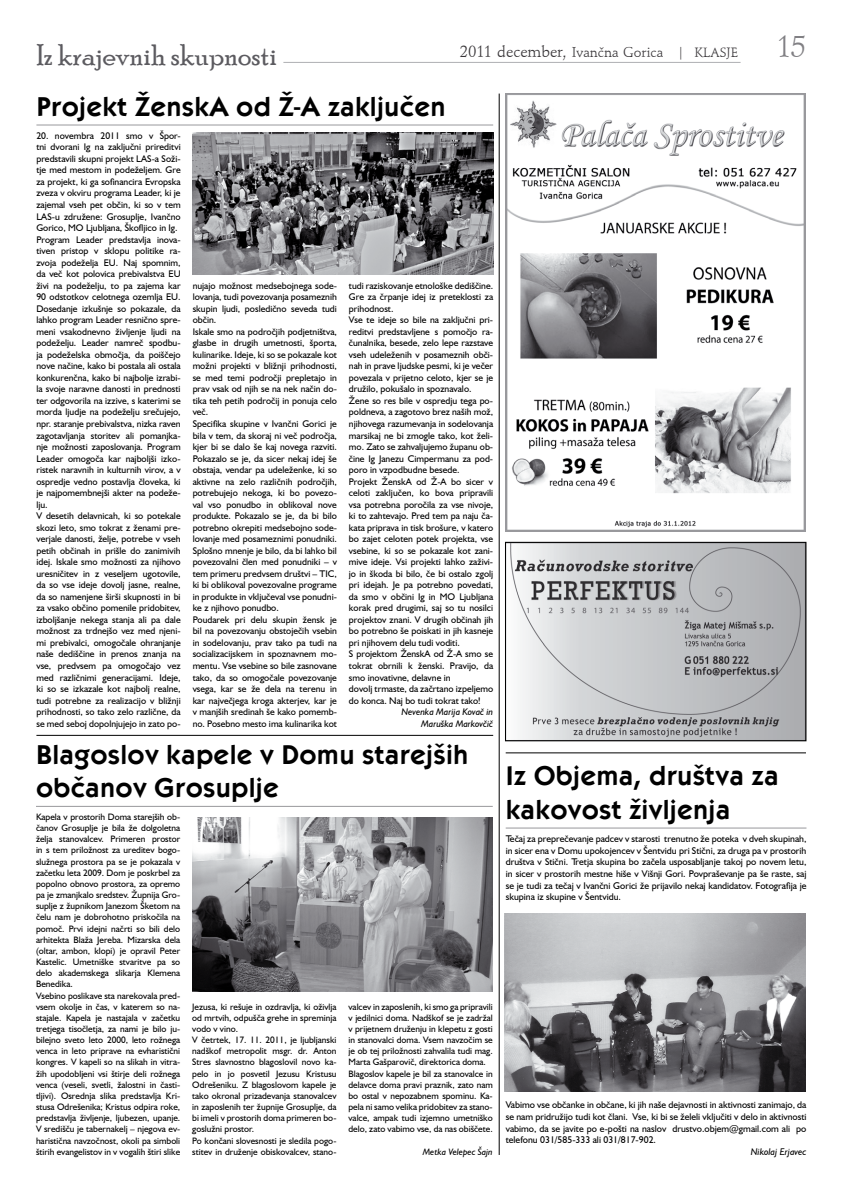
<style>
.page{position:relative;width:842px;height:1191px;background:#fff}
.page>*{position:absolute;margin:0;border:0;box-sizing:border-box;transform-origin:0 0}
.t1{font:32px "Schneidler Med T";color:#818084}
.t2{font:30px "Poor Richard";color:#5c5b60}
.t3{font:600 28px/33.6px "Kabel Itc T";letter-spacing:.01em;color:#000}
.t4{font:15px "Schneidler Med T";color:#373437}
.t5{font:9.7px/11.6px "Humanist 521 BT";color:#000;text-align:justify}
.t6{font:italic 9.7px "Humanist 521 BT";color:#000}
.t7{font:9.6px/11.5px "Humanist 521 BT";color:#000}
.t8{font:italic 9.6px/11.5px "Humanist 521 BT";color:#000;text-align:right}
.t9{font:9.3px/11.2px "Humanist 521 BT";color:#000}
.t10{font:italic 9.3px "Humanist 521 BT";color:#000}
.s1{font-size:17px}
.s2{font-size:14px}
</style>
<div class="page">
<hr style="left:283px;top:62px;width:458px;height:1px;background:#aeafb2">
<hr style="left:36px;top:124px;width:457px;height:1px;background:#98989c">
<hr style="left:506px;top:827px;width:300px;height:1px;background:#98989c">
<hr style="left:36px;top:806px;width:457px;height:1px;background:#98989c">
<img style="left:505px;top:94px;width:301px;height:438px">
<img style="left:510px;top:544px;width:294px;height:195px">
<div style="left:505px;top:542px;width:301px;height:199px;border:1px solid #000"></div>
<hr style="left:36px;top:735px;width:457px;height:1px;background:#000">
<img style="left:193px;top:133px;width:300px;height:141px">
<img style="left:192px;top:818px;width:301px;height:173px">
<img style="left:504px;top:913px;width:302px;height:178px">
<hr style="left:499px;top:94px;width:1px;height:1061px;background:#000">
<hr style="left:506px;top:752px;width:300px;height:1px;background:#000">
<h3 class="t4" style="left:460px;top:44px;width:280px"><span class="s1">2011 december,</span> Ivančna Gorica | <span class="s2">KLASJE</span></h3>
<h1 class="t1" style="left:776px;top:28px;width:32px">15</h1>
<h2 class="t2" style="left:36px;top:37px;width:242px">Iz krajevnih skupnosti</h2>
<h3 class="t3" style="left:36px;top:90px;width:411px">Projekt ŽenskA od Ž-A zaključen</h3>
<p class="t7" style="left:36px;top:130px;width:146px">20. novembra 2011 smo v Špor&shy;tni dvorani Ig na zaključni prireditvi predstavili skupni projekt LAS-a Soži&shy;tje med mestom in podeželjem. Gre za projekt, ki ga sofinancira Evropska zveza v okviru programa Leader, ki je zajemal vseh pet občin, ki so v tem LAS-u združene: Grosuplje, Ivančno Gorico, MO Ljubljana, Škofljico in Ig.<br>Program Leader predstavlja inova&shy;tiven pristop v sklopu politike ra&shy;zvoja podeželja EU. Naj spomnim, da več kot polovica prebivalstva EU živi na podeželju, to pa zajema kar 90 odstotkov celotnega ozemlja EU.<br>Dosedanje izkušnje so pokazale, da lahko program Leader resnično spre&shy;meni vsakodnevno življenje ljudi na podeželju. Leader namreč spodbu&shy;ja podeželska območja, da poiščejo nove načine, kako bi postala ali ostala konkurenčna, kako bi najbolje izrabi&shy;la svoje naravne danosti in prednosti ter odgovorila na izzive, s katerimi se morda ljudje na podeželju srečujejo, npr. staranje prebivalstva, nizka raven zagotavljanja storitev ali pomanjka&shy;nje možnosti zaposlovanja. Program Leader omogoča kar najboljši izko&shy;ristek naravnih in kulturnih virov, a v ospredje vedno postavlja človeka, ki je najpomembnejši akter na podeže&shy;lju.<br>V desetih delavnicah, ki so potekale skozi leto, smo tokrat z ženami pre&shy;verjale danosti, želje, potrebe v vseh petih občinah in prišle do zanimivih idej. Iskale smo možnosti za njihovo uresničitev in z veseljem ugotovile, da so vse ideje dovolj jasne, realne, da so namenjene širši skupnosti in bi za vsako občino pomenile pridobitev, izboljšanje nekega stanja ali pa dale možnost za trdnejšo vez med njeni&shy;mi prebivalci, omogočale ohranjanje naše dediščine in prenos znanja na vse, predvsem pa omogočajo vez med različnimi generacijami. Ideje, ki so se izkazale kot najbolj realne, tudi potrebne za realizacijo v bližnji prihodnosti, so tako zelo različne, da se med seboj dopolnjujejo in zato po-</p>
<p class="t7" style="left:193px;top:279px;width:146px">nujajo možnost medsebojnega sode&shy;lovanja, tudi povezovanja posameznih skupin ljudi, posledično seveda tudi občin.<br>Iskale smo na področjih podjetništva, glasbe in drugih umetnosti, športa, kulinarike. Ideje, ki so se pokazale kot možni projekti v bližnji prihodnosti, se med temi področji prepletajo in prav vsak od njih se na nek način do&shy;tika teh petih področij in ponuja celo več.<br>Specifika skupine v Ivančni Gorici je bila v tem, da skoraj ni več področja, kjer bi se dalo še kaj novega razviti.<br>Pokazalo se je, da sicer nekaj idej še obstaja, vendar pa udeleženke, ki so aktivne na zelo različnih področjih, potrebujejo nekoga, ki bo povezo&shy;val vso ponudbo in oblikoval nove produkte. Pokazalo se je, da bi bilo potrebno okrepiti medsebojno sode&shy;lovanje med posameznimi ponudniki.<br>Splošno mnenje je bilo, da bi lahko bil povezovalni člen med ponudniki – v tem primeru predvsem društvi – TIC, ki bi oblikoval povezovalne programe in produkte in vključeval vse ponudni&shy;ke z njihovo ponudbo.<br>Poudarek pri delu skupin žensk je bil na povezovanju obstoječih vsebin in sodelovanju, prav tako pa tudi na socializacijskem in spoznavnem mo&shy;mentu. Vse vsebine so bile zasnovane tako, da so omogočale povezovanje vsega, kar se že dela na terenu in kar največjega kroga akterjev, kar je v manjših sredinah še kako pomemb&shy;no. Posebno mesto ima kulinarika kot</p>
<p class="t7" style="left:349px;top:279px;width:146px">tudi raziskovanje etnološke dediščine.<br>Gre za črpanje idej iz preteklosti za prihodnost.<br>Vse te ideje so bile na zaključni pri&shy;reditvi predstavljene s pomočjo ra&shy;čunalnika, besede, zelo lepe razstave vseh udeleženih v posameznih obči&shy;nah in prave ljudske pesmi, ki je večer povezala v prijetno celoto, kjer se je družilo, pokušalo in spoznavalo.<br>Žene so res bile v ospredju tega po&shy;poldneva, a zagotovo brez naših mož, njihovega razumevanja in sodelovanja marsikaj ne bi zmogle tako, kot želi&shy;mo. Zato se zahvaljujemo županu ob&shy;čine Ig Janezu Cimpermanu za pod&shy;poro in vzpodbudne besede.<br>Projekt ŽenskA od Ž-A bo sicer v celoti zaključen, ko bova pripravili vsa potrebna poročila za vse nivoje, ki to zahtevajo. Pred tem pa naju ča&shy;kata priprava in tisk brošure, v katero bo zajet celoten potek projekta, vse vsebine, ki so se pokazale kot zani&shy;mive ideje. Vsi projekti lahko zaživi&shy;jo in škoda bi bilo, če bi ostalo zgolj pri idejah. Je pa potrebno povedati, da smo v občini Ig in MO Ljubljana korak pred drugimi, saj so tu nosilci projektov znani. V drugih občinah jih bo potrebno še poiskati in jih kasneje pri njihovem delu tudi voditi.<br>S projektom ŽenskA od Ž-A smo se tokrat obrnili k ženski. Pravijo, da smo inovativne, delavne in<br>dovolj trmaste, da začrtano izpeljemo do konca. Naj bo tudi tokrat tako!</p>
<p class="t8" style="left:401px;top:706px;width:93px">Nevenka Marija Kovač in<br>Maruška Markovčič</p>
<h3 class="t3" style="left:36px;top:738px;width:434px">Blagoslov kapele v Domu starejših občanov Grosuplje</h3>
<p class="t9" style="left:36px;top:811px;width:146px">Kapela v prostorih Doma starejših ob&shy;čanov Grosuplje je bila že dolgoletna želja stanovalcev. Primeren prostor in s tem priložnost za ureditev bogo&shy;služnega prostora pa se je pokazala v začetku leta 2009. Dom je poskrbel za popolno obnovo prostora, za opremo pa je zmanjkalo sredstev. Župnija Gro&shy;suplje z župnikom Janezom Šketom na čelu nam je dobrohotno priskočila na pomoč. Prvi idejni načrti so bili delo arhitekta Blaža Jereba. Mizarska dela (oltar, ambon, klopi) je opravil Peter Kastelic. Umetniške stvaritve pa so delo akademskega slikarja Klemena Benedika.<br>Vsebino poslikave sta narekovala pred&shy;vsem okolje in čas, v katerem so na&shy;stajale. Kapela je nastajala v začetku tretjega tisočletja, za nami je bilo ju&shy;bilejno sveto leto 2000, leto rožnega venca in leto priprave na evharistični kongres. V kapeli so na slikah in vitra&shy;žih upodobljeni vsi štirje deli rožnega venca (veseli, svetli, žalostni in časti&shy;tljivi). Osrednja slika predstavlja Kri&shy;stusa Odrešenika; Kristus odpira roke, predstavlja življenje, ljubezen, upanje.<br>V središču je tabernakelj – njegova ev&shy;haristična navzočnost, okoli pa simboli štirih evangelistov in v vogalih štiri slike</p>
<p class="t9" style="left:192px;top:1000px;width:146px">Jezusa, ki rešuje in ozdravlja, ki oživlja od mrtvih, odpušča grehe in spreminja vodo v vino.<br>V četrtek, 17. 11. 2011, je ljubljanski nadškof metropolit msgr. dr. Anton Stres slavnostno blagoslovil novo ka&shy;pelo in jo posvetil Jezusu Kristusu Odrešeniku. Z blagoslovom kapele je tako okronal prizadevanja stanovalcev in zaposlenih ter župnije Grosuplje, da bi imeli v prostorih doma primeren bo&shy;goslužni prostor.<br>Po končani slovesnosti je sledila pogo&shy;stitev in druženje obiskovalcev, stano-</p>
<p class="t9" style="left:348px;top:1000px;width:146px">valcev in zaposlenih, ki smo ga pripravili v jedilnici doma. Nadškof se je zadržal v prijetnem druženju in klepetu z gosti in stanovalci doma. Vsem navzočim se je ob tej priložnosti zahvalila tudi mag.<br>Marta Gašparovič, direktorica doma.<br>Blagoslov kapele je bil za stanovalce in delavce doma pravi praznik, zato nam bo ostal v nepozabnem spominu. Ka&shy;pela ni samo velika pridobitev za stano&shy;valce, ampak tudi izjemno umetniško delo, zato vabimo vse, da nas obiščete.</p>
<p class="t10" style="left:423px;top:1145px;width:71px">Metka Velepec Šajn</p>
<h3 class="t3" style="left:506px;top:759px;width:274px">Iz Objema, društva za kakovost življenja</h3>
<p class="t5" style="left:506px;top:832px;width:302px">Tečaj za preprečevanje padcev v starosti trenutno že poteka v dveh skupinah, in sicer ena v Domu upokojencev v Šentvidu pri Stični, za druga pa v prostorih društva v Stični. Tretja skupina bo začela usposabljanje takoj po novem letu, in sicer v prostorih mestne hiše v Višnji Gori. Povpraševanje pa še raste, saj se je tudi za tečaj v Ivančni Gorici že prijavilo nekaj kandidatov. Fotografija je skupina iz skupine v Šentvidu.</p>
<p class="t5" style="left:506px;top:1099px;width:302px">Vabimo vse občanke in občane, ki jih naše dejavnosti in aktivnosti zanimajo, da se nam pridružijo tudi kot člani. Vse, ki bi se želeli vključiti v delo in aktivnosti vabimo, da se javite po e-pošti na naslov drustvo.objem@gmail.com ali po telefonu 031/585-333 ali 031/817-902.</p>
<p class="t6" style="left:751px;top:1145px;width:57px">Nikolaj Erjavec</p>
</div>
